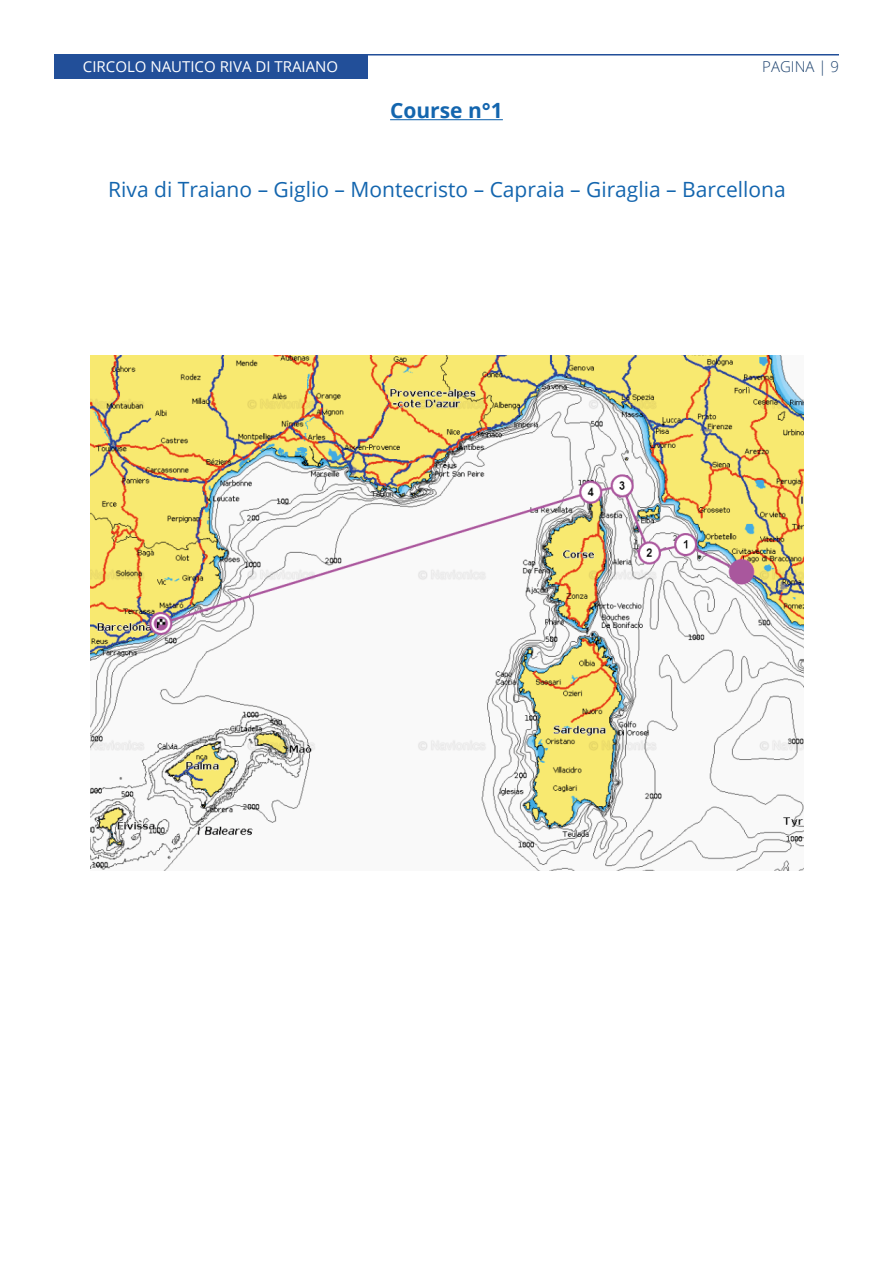
<style>
.page{position:relative;width:893px;height:1263px;background:#fff}
.page>*{position:absolute;margin:0;border:0;box-sizing:border-box;transform-origin:0 0}
.Normal_wrd_1{font:21px "Open Sans";color:#1365ae}
.Normal_wrd_1-2{font:700 21px "Open Sans";color:#1365ae}
.t1{font:15px "Open Sans";color:#fff}
.t2{font:300 15px "Open Sans";color:#1e436f}
</style>
<div class="page">
<div style="left:54px;top:54px;width:313px;height:25px;background:#224f99"></div>
<hr style="left:367px;top:54px;width:472px;height:2px;background:#224f99">
<hr style="left:390px;top:119px;width:113px;height:1px;background:#1365ae">
<img style="left:91px;top:355px;width:712px;height:515px">
<p class="t1" style="left:83px;top:56px;width:257px">CIRCOLO NAUTICO RIVA DI TRAIANO</p>
<p class="t2" style="left:762px;top:56px;width:78px">PAGINA | 9</p>
<p class="Normal_wrd_1-2" style="left:390px;top:96px;width:114px">Course n°1</p>
<p class="Normal_wrd_1" style="left:108px;top:175px;width:679px">Riva di Traiano – Giglio – Montecristo – Capraia – Giraglia – Barcellona</p>
</div>
